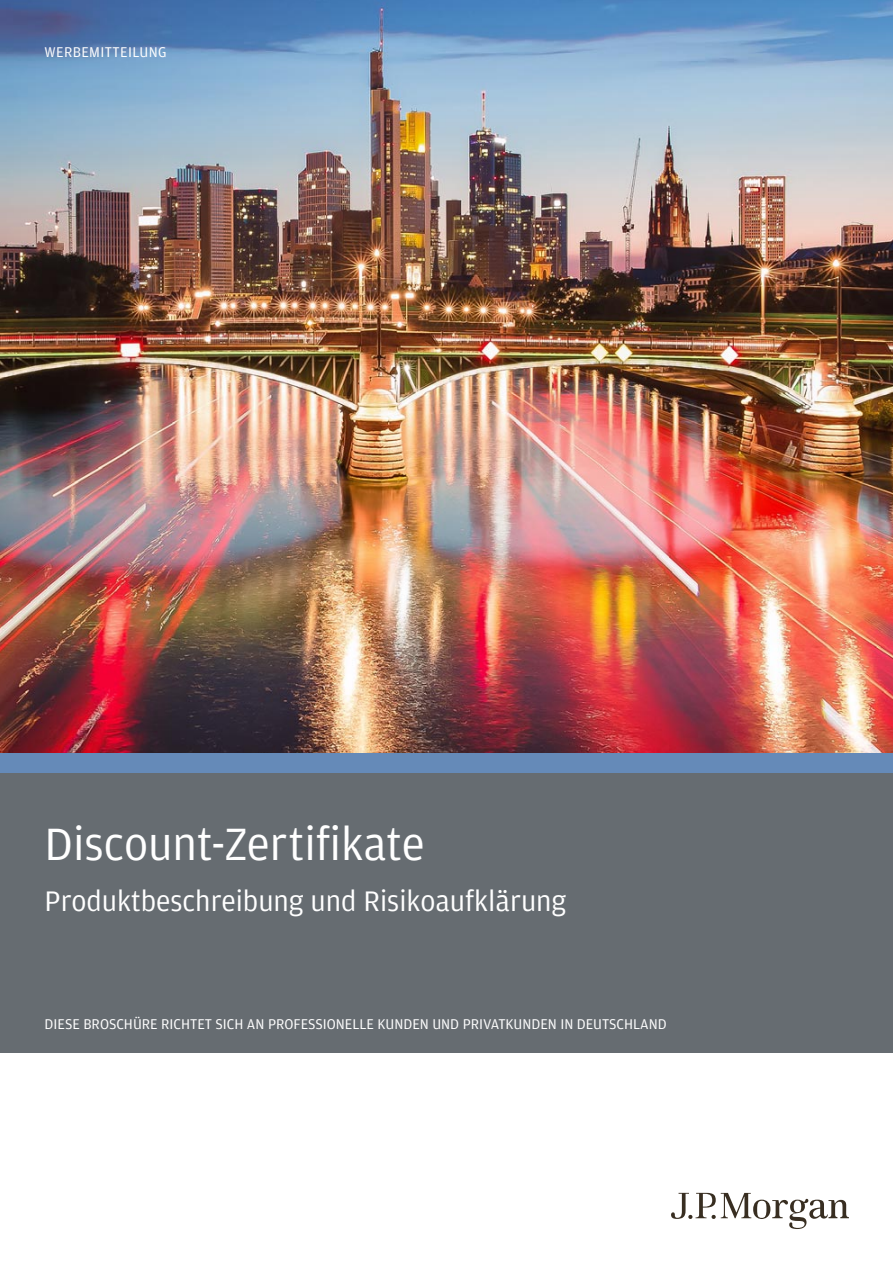
<style>
.page{position:relative;width:893px;height:1263px;background:#fff}
.page>*{position:absolute;margin:0;border:0;box-sizing:border-box;transform-origin:0 0}
.t1{font:48px "Amplitude TF";color:#fff}
.t2{font:30px "Amplitude TF";color:#fff}
.t3{font:15px "Amplitude TF";color:#fff}
.t4{font:15px "Amplitude TF";letter-spacing:.025em;color:#fff}
</style>
<div class="page">
<div style="left:0;top:772px;width:893px;height:280px;background:#666c71"></div>
<svg style="left:671px;top:1193px;width:178px;height:36px"></svg>
<img style="left:0;top:0;width:893px;height:753px">
<div style="left:0;top:753px;width:893px;height:19px;background:#658ab8"></div>
<p class="t4" style="left:45px;top:46px;width:123px">WERBEMITTEILUNG</p>
<p class="t1" style="left:45px;top:825px;width:382px">Discount-Zertifikate</p>
<p class="t2" style="left:45px;top:889px;width:523px">Produktbeschreibung und Risikoaufklärung</p>
<p class="t3" style="left:45px;top:1018px;width:623px">DIESE BROSCHÜRE RICHTET SICH AN PROFESSIONELLE KUNDEN UND PRIVATKUNDEN IN DEUTSCHLAND</p>
</div>
